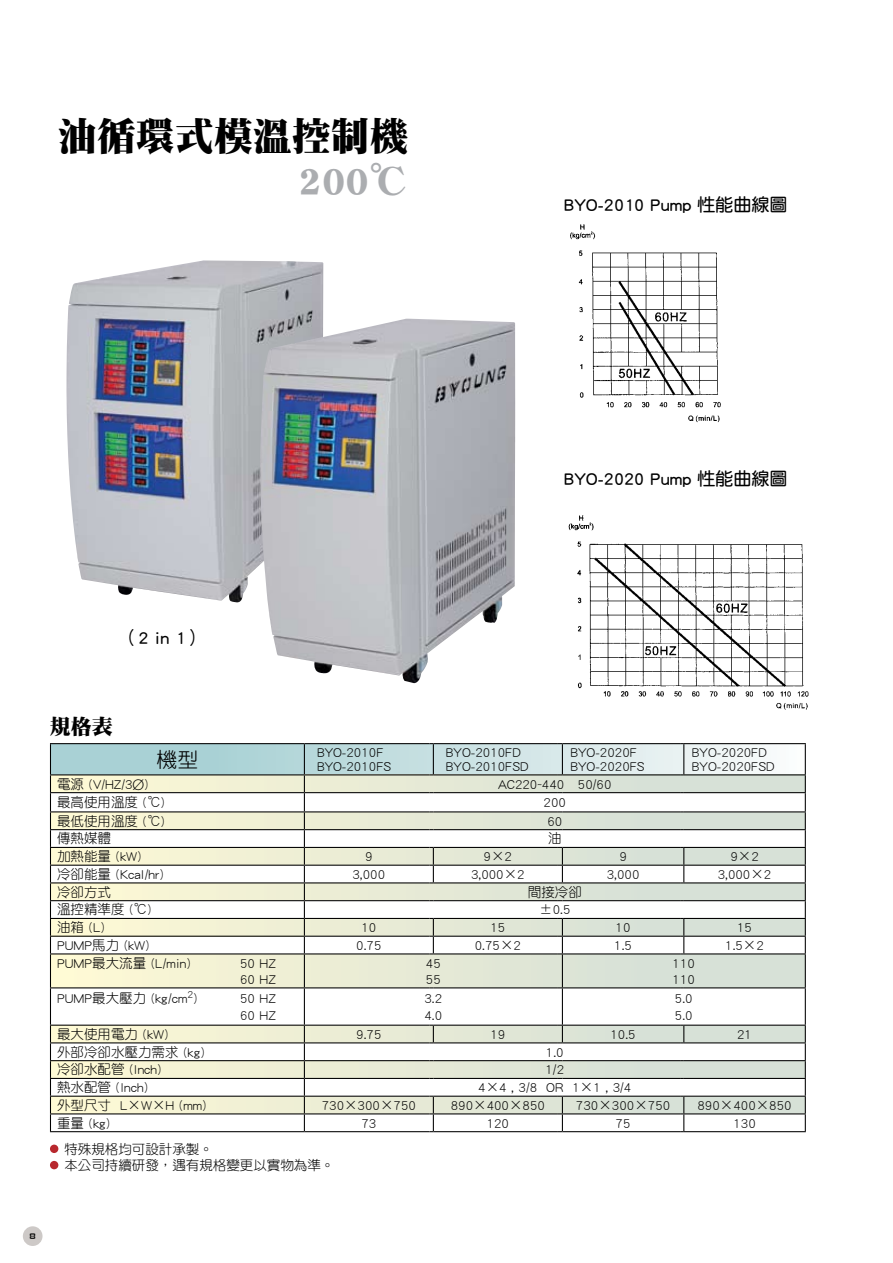
<style>
.page{position:relative;width:893px;height:1263px;background:#fff}
.page>*{position:absolute;margin:0;border:0;box-sizing:border-box;transform-origin:0 0}
.t1{font:39px "DF Ming Std W12";color:#000}
.t2{font:39px "DF Ming Std W12";color:#abadb0}
.t3{font:21px "DF Ming Std W12";color:#000}
.t4{font:21px "DF Yuan Std W3";color:#000}
.t5{font:18px "DF Yuan Std W7";color:#000}
.t6{font:13.5px/16.2px "DF Yuan Std W3";color:#000}
.s1{font-family:"Penumbra Flare Std";font-weight:300}
</style>
<div class="page">
<div style="left:23px;top:1226px;width:20px;height:20px;background:#cdc9c7;border-radius:50%"></div>
<img style="left:570px;top:224px;width:151px;height:199px">
<img style="left:568px;top:515px;width:241px;height:195px">
<img style="left:66px;top:260px;width:258px;height:342px">
<img style="left:260px;top:318px;width:255px;height:365px">
<div style="left:50px;top:1144px;width:8px;height:9px;background:#b8282e;border-radius:50%"></div>
<div style="left:50px;top:1161px;width:8px;height:8px;background:#b8282e;border-radius:50%"></div>
<svg style="left:51px;top:988px;width:754px;height:37px"></svg>
<hr style="left:50px;top:988px;width:1px;height:37px;background:#000">
<hr style="left:304px;top:988px;width:1px;height:37px;background:#000">
<hr style="left:562px;top:988px;width:1px;height:37px;background:#000">
<hr style="left:805px;top:988px;width:1px;height:37px;background:#000">
<svg style="left:50px;top:743px;width:756px;height:245px"></svg>
<svg style="left:50px;top:1025px;width:756px;height:107px"></svg>
<hr style="left:684px;top:882px;width:122px;height:1px;background:#000">
<hr style="left:684px;top:953px;width:122px;height:1px;background:#000">
<hr style="left:684px;top:1131px;width:122px;height:1px;background:#000">
<h1 class="t1" style="left:58px;top:115px;width:353px">油循環式模溫控制機</h1>
<h1 class="t2" style="left:299px;top:160px;width:111px">200℃</h1>
<h3 class="t5" style="left:120px;top:627px;width:85px">（2 in 1）</h3>
<h2 class="t3" style="left:50px;top:715px;width:64px">規格表</h2>
<h3 class="t5" style="left:564px;top:195px;width:225px">BYO-2010 Pump 性能曲線圖</h3>
<h3 class="t5" style="left:564px;top:468px;width:225px">BYO-2020 Pump 性能曲線圖</h3>
<h2 class="t4" style="left:156px;top:748px;width:44px">機型</h2>
<p class="t6" style="left:317px;top:745px;width:76px;line-height:13.5px">BYO-2010F<br>BYO-2010FS</p>
<p class="t6" style="left:446px;top:745px;width:84px;line-height:13.5px">BYO-2010FD<br>BYO-2010FSD</p>
<p class="t6" style="left:570px;top:745px;width:76px;line-height:13.5px">BYO-2020F<br>BYO-2020FS</p>
<p class="t6" style="left:692px;top:745px;width:84px;line-height:13.5px">BYO-2020FD<br>BYO-2020FSD</p>
<p class="t6" style="left:57px;top:775px;width:93px">電源 (V/HZ/3<span class="s1">Ø</span>)</p>
<p class="t6" style="left:498px;top:775px;width:115px">AC220~440 50/60</p>
<p class="t6" style="left:57px;top:794px;width:109px">最高使用溫度 (℃)</p>
<p class="t6" style="left:544px;top:794px;width:24px">200</p>
<p class="t6" style="left:57px;top:812px;width:109px">最低使用溫度 (℃)</p>
<p class="t6" style="left:547px;top:812px;width:16px">60</p>
<p class="t6" style="left:57px;top:830px;width:55px">傳熱媒體</p>
<p class="t6" style="left:548px;top:830px;width:15px">油</p>
<p class="t6" style="left:57px;top:848px;width:86px">加熱能量 (kW)</p>
<p class="t6" style="left:365px;top:848px;width:9px">9</p>
<p class="t6" style="left:484px;top:848px;width:30px">9×2</p>
<p class="t6" style="left:619px;top:848px;width:9px">9</p>
<p class="t6" style="left:730px;top:848px;width:30px">9×2</p>
<p class="t6" style="left:57px;top:866px;width:109px">冷卻能量 (Kcal/hr)</p>
<p class="t6" style="left:352px;top:866px;width:34px">3,000</p>
<p class="t6" style="left:471px;top:866px;width:55px">3,000×2</p>
<p class="t6" style="left:607px;top:866px;width:34px">3,000</p>
<p class="t6" style="left:718px;top:866px;width:55px">3,000×2</p>
<p class="t6" style="left:57px;top:883px;width:55px">冷卻方式</p>
<p class="t6" style="left:528px;top:883px;width:55px">間接冷卻</p>
<p class="t6" style="left:57px;top:901px;width:96px">溫控精準度 (℃)</p>
<p class="t6" style="left:539px;top:901px;width:33px">±0.5</p>
<p class="t6" style="left:57px;top:919px;width:49px">油箱 (L)</p>
<p class="t6" style="left:361px;top:919px;width:16px">10</p>
<p class="t6" style="left:490px;top:919px;width:16px">15</p>
<p class="t6" style="left:616px;top:919px;width:16px">10</p>
<p class="t6" style="left:737px;top:919px;width:16px">15</p>
<p class="t6" style="left:57px;top:937px;width:94px">PUMP馬力 (kW)</p>
<p class="t6" style="left:356px;top:937px;width:27px">0.75</p>
<p class="t6" style="left:475px;top:937px;width:48px">0.75×2</p>
<p class="t6" style="left:614px;top:937px;width:19px">1.5</p>
<p class="t6" style="left:725px;top:937px;width:40px">1.5×2</p>
<p class="t6" style="left:57px;top:954px;width:135px">PUMP最大流量 (L/min)</p>
<p class="t6" style="left:240px;top:954px;width:37px">50 HZ<br>60 HZ</p>
<p class="t6" style="left:426px;top:954px;width:16px">45<br>55</p>
<p class="t6" style="left:673px;top:954px;width:24px">110<br>110</p>
<p class="t6" style="left:57px;top:990px;width:142px">PUMP最大壓力 (kg/cm<sup>2</sup>)</p>
<p class="t6" style="left:240px;top:990px;width:37px">50 HZ<br>60 HZ</p>
<p class="t6" style="left:424px;top:990px;width:19px">3.2<br>4.0</p>
<p class="t6" style="left:675px;top:990px;width:19px">5.0<br>5.0</p>
<p class="t6" style="left:57px;top:1026px;width:113px">最大使用電力 (kW)</p>
<p class="t6" style="left:356px;top:1026px;width:27px">9.75</p>
<p class="t6" style="left:490px;top:1026px;width:16px">19</p>
<p class="t6" style="left:610px;top:1026px;width:27px">10.5</p>
<p class="t6" style="left:737px;top:1026px;width:16px">21</p>
<p class="t6" style="left:57px;top:1043px;width:149px">外部冷卻水壓力需求 (kg)</p>
<p class="t6" style="left:546px;top:1043px;width:19px">1.0</p>
<p class="t6" style="left:57px;top:1061px;width:106px">冷卻水配管 (Inch)</p>
<p class="t6" style="left:545px;top:1061px;width:20px">1/2</p>
<p class="t6" style="left:57px;top:1079px;width:93px">熱水配管 (Inch)</p>
<p class="t6" style="left:478px;top:1079px;width:155px">4×4 , 3/8 OR 1×1 , 3/4</p>
<p class="t6" style="left:57px;top:1097px;width:151px">外型尺寸 L×W×H (mm)</p>
<p class="t6" style="left:322px;top:1097px;width:96px">730×300×750</p>
<p class="t6" style="left:451px;top:1097px;width:96px">890×400×850</p>
<p class="t6" style="left:576px;top:1097px;width:96px">730×300×750</p>
<p class="t6" style="left:697px;top:1097px;width:96px">890×400×850</p>
<p class="t6" style="left:57px;top:1114px;width:55px">重量 (kg)</p>
<p class="t6" style="left:361px;top:1114px;width:16px">73</p>
<p class="t6" style="left:487px;top:1114px;width:24px">120</p>
<p class="t6" style="left:616px;top:1114px;width:16px">75</p>
<p class="t6" style="left:733px;top:1114px;width:24px">130</p>
<p class="t6" style="left:64px;top:1141px;width:271px">特殊規格均可設計承製。<br>本公司持續研發，遇有規格變更以實物為準。</p>
</div>
